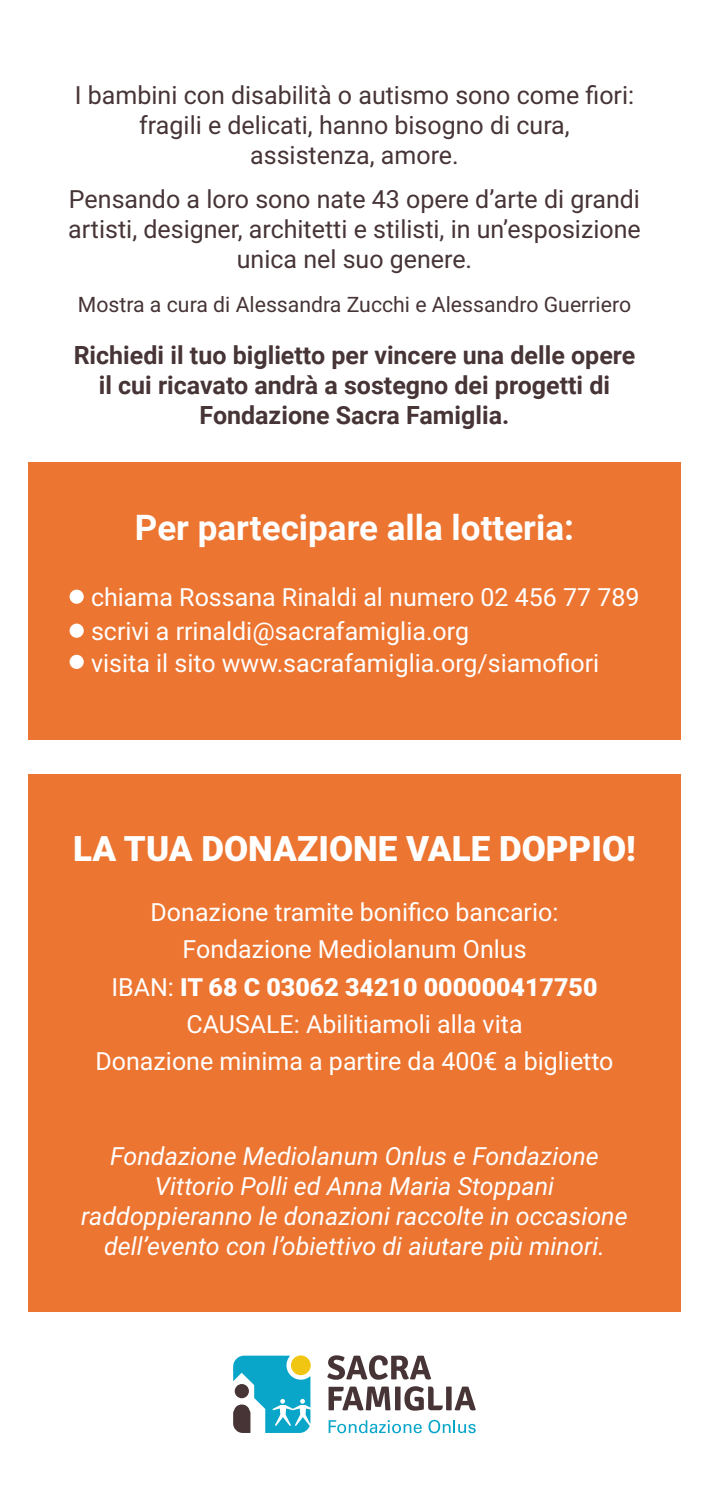
<style>
.page{position:relative;width:709px;height:1489px;background:#fff}
.page>*{position:absolute;margin:0;border:0;box-sizing:border-box;transform-origin:0 0}
.t1{font:700 35px "Roboto";color:#fff}
.t2{font:900 35px "Roboto";color:#fff}
.t3{font:25px/37px "Roboto";color:#fff}
.t4{font:25px/30px "Roboto";color:#463436;text-align:center}
.t5{font:italic 25px/30px "Roboto";color:#fff;text-align:center}
.t6{font:700 25px/30px "Roboto";color:#463436;text-align:center}
.t7{font:21.25px "Roboto";color:#463436}
.s1{font-weight:900}
</style>
<div class="page">
<div style="left:28px;top:462px;width:652px;height:277px;background:#ec7531"></div>
<div style="left:70px;top:589px;width:14px;height:14px;background:#fff;border-radius:50%"></div>
<div style="left:70px;top:623px;width:14px;height:14px;background:#fff;border-radius:50%"></div>
<div style="left:70px;top:654px;width:14px;height:15px;background:#fff;border-radius:50%"></div>
<div style="left:28px;top:774px;width:652px;height:537px;background:#ec7531"></div>
<svg style="left:328px;top:1420px;width:94px;height:13px"></svg>
<svg style="left:428px;top:1419px;width:47px;height:14px"></svg>
<svg style="left:327px;top:1355px;width:104px;height:24px"></svg>
<svg style="left:328px;top:1386px;width:148px;height:24px"></svg>
<svg style="left:233px;top:1355px;width:77px;height:77px"></svg>
<div style="left:291px;top:1355px;width:20px;height:19px;background:#f1c613;border-radius:50%"></div>
<p class="t4" style="left:75px;top:79px;width:560px">I bambini con disabilità o autismo sono come fiori: fragili e delicati, hanno bisogno di cura, assistenza, amore.</p>
<p class="t4" style="left:68px;top:183px;width:574px">Pensando a loro sono nate 43 opere d’arte di grandi artisti, designer, architetti e stilisti, in un’esposizione unica nel suo genere.</p>
<p class="t7" style="left:78px;top:290px;width:555px">Mostra a cura di Alessandra Zucchi e Alessandro Guerriero</p>
<p class="t6" style="left:74px;top:339px;width:563px">Richiedi il tuo biglietto per vincere una delle opere il cui ricavato andrà a sostegno dei progetti di<br>Fondazione Sacra Famiglia.</p>
<h1 class="t1" style="left:135px;top:503px;width:440px">Per partecipare alla lotteria:</h1>
<p class="t3" style="left:91px;top:579px;width:550px;line-height:33.2px">chiama Rossana Rinaldi al numero 02 456 77 789 scrivi a rrinaldi@sacrafamiglia.org<br>visita il sito www.sacrafamiglia.org/siamofiori</p>
<h1 class="t2" style="left:73px;top:824px;width:564px">LA TUA DONAZIONE VALE DOPPIO!</h1>
<p class="t3" style="left:95px;top:893px;width:519px;text-align:center">Donazione tramite bonifico bancario:<br>Fondazione Mediolanum Onlus<br>IBAN: <span class="s1">IT 68 C 03062 34210 000000417750<br></span>CAUSALE: Abilitiamoli alla vita<br>Donazione minima a partire da 400€ a biglietto</p>
<p class="t5" style="left:81px;top:1140px;width:548px">Fondazione Mediolanum Onlus e Fondazione Vittorio Polli ed Anna Maria Stoppani raddoppieranno le donazioni raccolte in occasione dell’evento con l’obiettivo di aiutare più minori.</p>
</div>
